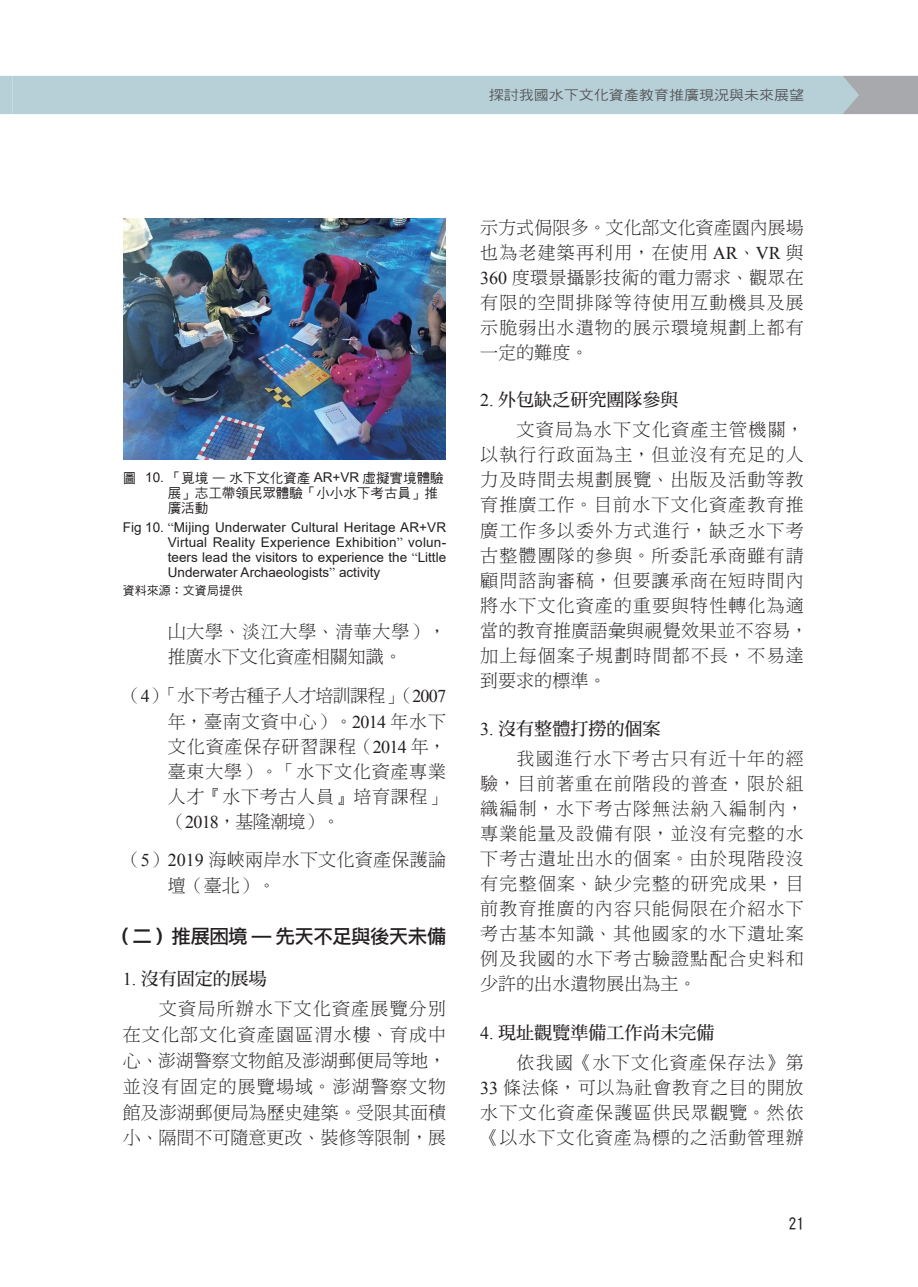
<style>
.page{position:relative;width:918px;height:1287px;background:#fff}
.page>*{position:absolute;margin:0;border:0;box-sizing:border-box;transform-origin:0 0}
.t1{font:19.35px "DF Li Hei Md HK BF";letter-spacing:-.03em;color:#231f20}
.t2{font:18px/25px "DF Ming Std W3";letter-spacing:.06em;color:#231f20;text-align:justify}
.t3{font:18px "DF Ming Std W7";color:#231f20}
.t4{font:18px/25.7px "DF Ming Std W3";color:#231f20}
.t5{font:18px/25.2px "DF Ming Std W3";letter-spacing:.015em;color:#231f20}
.t6{font:15px "DF Li Hei Md WIN BF";color:#231f20}
.t7{font:13.5px/15px "Arial";color:#231f20;text-align:justify}
.t8{font:13.5px/15px "DF Hei Md HKP BF";color:#231f20}
.t9{font:13.5px "DF Hei Md HKP BF";color:#57585a;scale:1.11 1}
.t10{font:12px "DF Hei Md HKP BF";color:#231f20}
.s1{font-family:"Arial"}
.s2{font-family:"Times Ext Roman"}
</style>
<div class="page">
<svg style="left:0;top:76px;width:917px;height:38px"></svg>
<img style="left:123px;top:218px;width:322px;height:242px">
<p class="t9" style="left:488px;top:88px;width:285px">探討我國水下文化資產教育推廣現況與未來展望</p>
<p class="t8" style="left:168px;top:471px;width:277px;text-indent:-45px">圖 <span class="s1">10.</span> 「覓境 — 水下文化資產 <span class="s1">AR+VR</span> 虛擬實境體驗展」志工帶領民眾體驗「小小水下考古員」推廣活動</p>
<p class="t7" style="left:168px;top:520px;width:280px;text-indent:-45px">Fig 10. <span class="s2">“</span>Mijing Underwater Cultural Heritage AR+VR Virtual Reality Experience Exhibition<span class="s2">”</span> volun&shy;teers lead the visitors to experience the <span class="s2">“</span>Little Underwater Archaeologists<span class="s2">”</span> activity</p>
<p class="t10" style="left:123px;top:585px;width:121px">資料來源：文資局提供</p>
<p class="t4" style="left:168px;top:618px;width:280px">山大學、淡江大學、清華大學），推廣水下文化資產相關知識。</p>
<p class="t2" style="left:168px;top:682px;width:280px;text-indent:-45px">（<span class="s2">4</span>）「水下考古種子人才培訓課程」（<span class="s2">2007</span>年，臺南文資中心）。<span class="s2">2014</span> 年水下文化資產保存研習課程（<span class="s2">2014</span> 年，臺東大學）。「水下文化資產專業人才『水下考古人員』培育課程」（<span class="s2">2018</span>，基隆潮境）。</p>
<p class="t5" style="left:168px;top:847px;width:280px;text-indent:-45px">（<span class="s2">5</span>）<span class="s2">2019</span> 海峽兩岸水下文化資產保護論壇（臺北）。</p>
<p class="t1" style="left:113px;top:927px;width:334px">（二）推展困境 — 先天不足與後天未備</p>
<p class="t3" style="left:123px;top:969px;width:145px"><span class="s2">1.</span> 沒有固定的展場</p>
<p class="t2" style="left:123px;top:995px;width:325px;line-height:25.8px;text-indent:36px">文資局所辦水下文化資產展覽分別在文化部文化資產園區渭水樓、育成中心、澎湖警察文物館及澎湖郵便局等地，並沒有固定的展覽場域。澎湖警察文物館及澎湖郵便局為歷史建築。受限其面積小、隔間不可隨意更改、裝修等限制，展</p>
<p class="t2" style="left:480px;top:214px;width:325px">示方式侷限多。文化部文化資產園內展場也為老建築再利用，在使用 <span class="s2">AR</span>、<span class="s2">VR</span> 與<span class="s2">360</span> 度環景攝影技術的電力需求、觀眾在有限的空間排隊等待使用互動機具及展示脆弱出水遺物的展示環境規劃上都有一定的難度。</p>
<p class="t3" style="left:480px;top:390px;width:199px"><span class="s2">2.</span> 外包缺乏研究團隊參與</p>
<p class="t2" style="left:480px;top:417px;width:329px;text-align:left;text-indent:36px">文資局為水下文化資產主管機關，以執行行政面為主，但並沒有充足的人力及時間去規劃展覽、出版及活動等教育推廣工作。目前水下文化資產教育推廣工作多以委外方式進行，缺乏水下考古整體團隊的參與。所委託承商雖有請顧問諮詢審稿，但要讓承商在短時間內將水下文化資產的重要與特性轉化為適當的教育推廣語彙與視覺效果並不容易，加上每個案子規劃時間都不長，不易達到要求的標準。</p>
<p class="t3" style="left:480px;top:719px;width:181px"><span class="s2">3.</span> 沒有整體打撈的個案</p>
<p class="t2" style="left:480px;top:746px;width:325px;text-indent:36px">我國進行水下考古只有近十年的經驗，目前著重在前階段的普查，限於組織編制，水下考古隊無法納入編制內，專業能量及設備有限，並沒有完整的水下考古遺址出水的個案。由於現階段沒有完整個案、缺少完整的研究成果，目前教育推廣的內容只能侷限在介紹水下考古基本知識、其他國家的水下遺址案例及我國的水下考古驗證點配合史料和少許的出水遺物展出為主。</p>
<p class="t3" style="left:480px;top:1022px;width:235px"><span class="s2">4.</span> 現址觀覽準備工作尚未完備</p>
<p class="t2" style="left:480px;top:1049px;width:325px;text-indent:36px">依我國《水下文化資產保存法》第<span class="s2">33</span> 條法條，可以為社會教育之目的開放水下文化資產保護區供民眾觀覽。然依《以水下文化資產為標的之活動管理辦</p>
<p class="t6" style="left:788px;top:1216px;width:16px">21</p>
</div>
